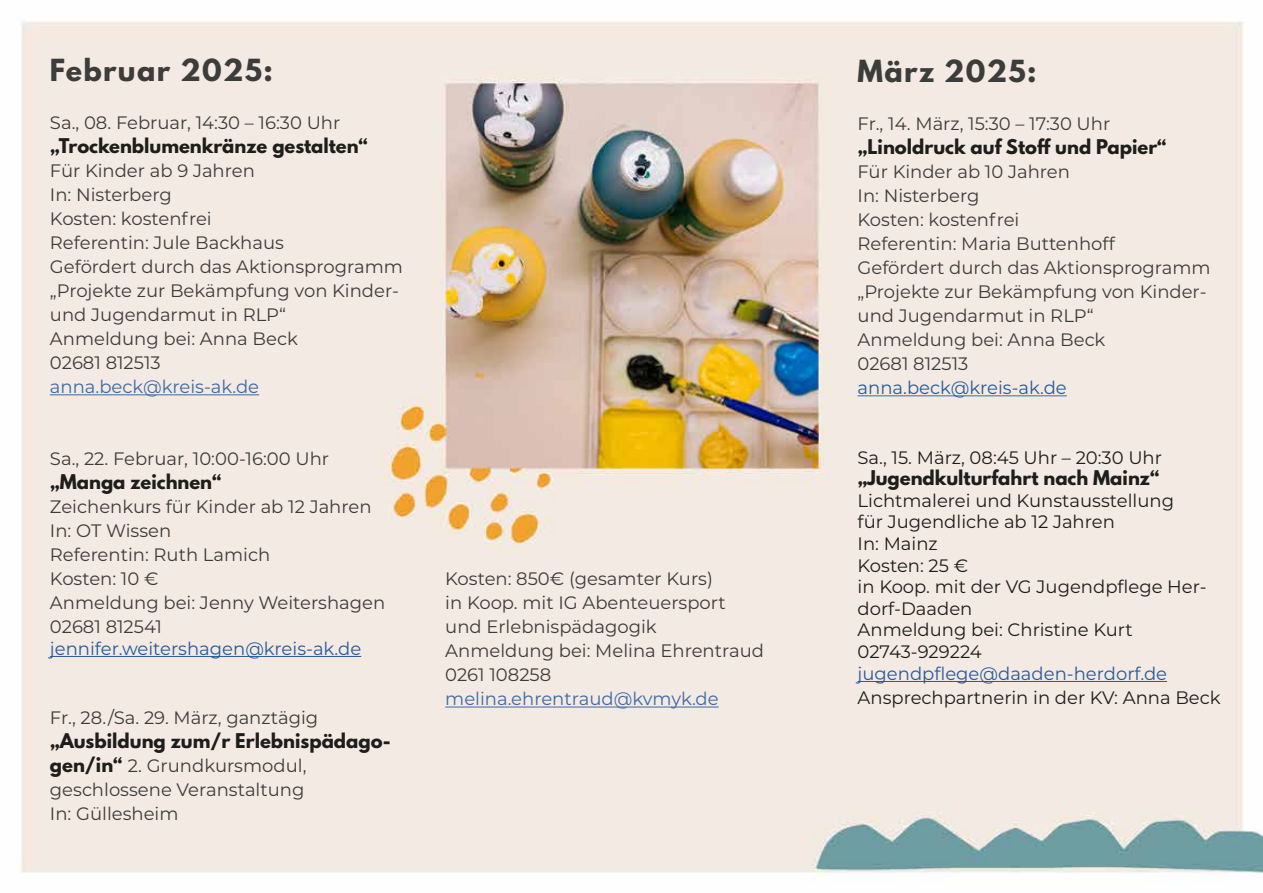
<style>
.page{position:relative;width:1263px;height:893px;background:#fff}
.page>*{position:absolute;margin:0;border:0;box-sizing:border-box;transform-origin:0 0}
.t1{font:700 27px "League Spartan";letter-spacing:.05em;color:#3c3c3b}
.t2{font:18px/24px "Montserrat";color:#3c3c3b}
.t3{font:18px/21.6px "Montserrat";color:#1d1d1b}
.t4{font:700 18px "League Spartan";color:#1d1d1b}
.t5{font:18px "Montserrat";color:#265b9b}
.t6{font:18px "Montserrat";color:#3f68a5}
.s1{font-family:"League Spartan";font-weight:700;color:#1d1d1b}
</style>
<div class="page">
<img style="left:18px;top:21px;width:1245px;height:856px">
<hr style="left:50px;top:394px;width:209px;height:1px;background:#3f68a5">
<hr style="left:50px;top:656px;width:311px;height:1px;background:#265b9b">
<hr style="left:857px;top:395px;width:210px;height:1px;background:#3f68a5">
<hr style="left:857px;top:681px;width:310px;height:1px;background:#265b9b">
<hr style="left:445px;top:707px;width:274px;height:1px;background:#3f68a5">
<h1 class="t1" style="left:50px;top:57px;width:224px">Februar 2025:</h1>
<p class="t2" style="left:50px;top:111px;width:292px">Sa., 08. Februar, 14:30 – 16:30 Uhr</p>
<p class="t4" style="left:50px;top:137px;width:320px">„Trockenblumenkränze gestalten“</p>
<p class="t2" style="left:50px;top:159px;width:354px">Für Kinder ab 9 Jahren<br>In: Nisterberg<br>Kosten: kostenfrei<br>Referentin: Jule Backhaus<br>Gefördert durch das Aktionsprogramm „Projekte zur Bekämpfung von Kinder&shy;und Jugendarmut in RLP“<br>Anmeldung bei: Anna Beck<br>02681 812513</p>
<p class="t6" style="left:50px;top:377px;width:211px">anna.beck@kreis-ak.de</p>
<p class="t2" style="left:50px;top:447px;width:281px">Sa., 22. Februar, 10:00-16:00 Uhr</p>
<p class="t4" style="left:50px;top:473px;width:174px">„Manga zeichnen“</p>
<p class="t2" style="left:50px;top:495px;width:337px">Zeichenkurs für Kinder ab 12 Jahren<br>In: OT Wissen<br>Referentin: Ruth Lamich<br>Kosten: 10 €<br>Anmeldung bei: Jenny Weitershagen<br>02681 812541</p>
<p class="t5" style="left:50px;top:639px;width:313px">jennifer.weitershagen@kreis-ak.de</p>
<p class="t2" style="left:50px;top:706px;width:270px">Fr., 28./Sa. 29. März, ganztägig</p>
<p class="t4" style="left:50px;top:732px;width:342px">„Ausbildung zum/r Erlebnispädago-</p>
<p class="t2" style="left:50px;top:754px;width:258px;text-align:justify"><span class="s1">gen/in“</span> 2. Grundkursmodul, geschlossene Veranstaltung In: Güllesheim</p>
<p class="t2" style="left:445px;top:567px;width:320px">Kosten: 850€ (gesamter Kurs)<br>in Koop. mit IG Abenteuersport und Erlebnispädagogik<br>Anmeldung bei: Melina Ehrentraud<br>0261 108258</p>
<p class="t6" style="left:445px;top:690px;width:275px">melina.ehrentraud@kvmyk.de</p>
<h1 class="t1" style="left:857px;top:58px;width:181px">März 2025:</h1>
<p class="t2" style="left:857px;top:112px;width:254px">Fr., 14. März, 15:30 – 17:30 Uhr</p>
<p class="t4" style="left:857px;top:138px;width:311px">„Linoldruck auf Stoff und Papier“</p>
<p class="t2" style="left:857px;top:160px;width:354px">Für Kinder ab 10 Jahren<br>In: Nisterberg<br>Kosten: kostenfrei<br>Referentin: Maria Buttenhoff<br>Gefördert durch das Aktionsprogramm „Projekte zur Bekämpfung von Kinder&shy;und Jugendarmut in RLP“<br>Anmeldung bei: Anna Beck<br>02681 812513</p>
<p class="t5" style="left:857px;top:378px;width:211px">anna.beck@kreis-ak.de</p>
<p class="t3" style="left:857px;top:447px;width:306px">Sa., 15. März, 08:45 Uhr – 20:30 Uhr</p>
<p class="t4" style="left:857px;top:469px;width:304px">„Jugendkulturfahrt nach Mainz“</p>
<p class="t3" style="left:857px;top:490px;width:351px">Lichtmalerei und Kunstausstellung<br>für Jugendliche ab 12 Jahren<br>In: Mainz<br>Kosten: 25 €<br>in Koop. mit der VG Jugendpflege Her&shy;dorf-Daaden<br>Anmeldung bei: Christine Kurt<br>02743-929224</p>
<p class="t5" style="left:857px;top:664px;width:311px">jugendpflege@daaden-herdorf.de</p>
<p class="t3" style="left:857px;top:687px;width:364px">Ansprechpartnerin in der KV: Anna Beck</p>
</div>
